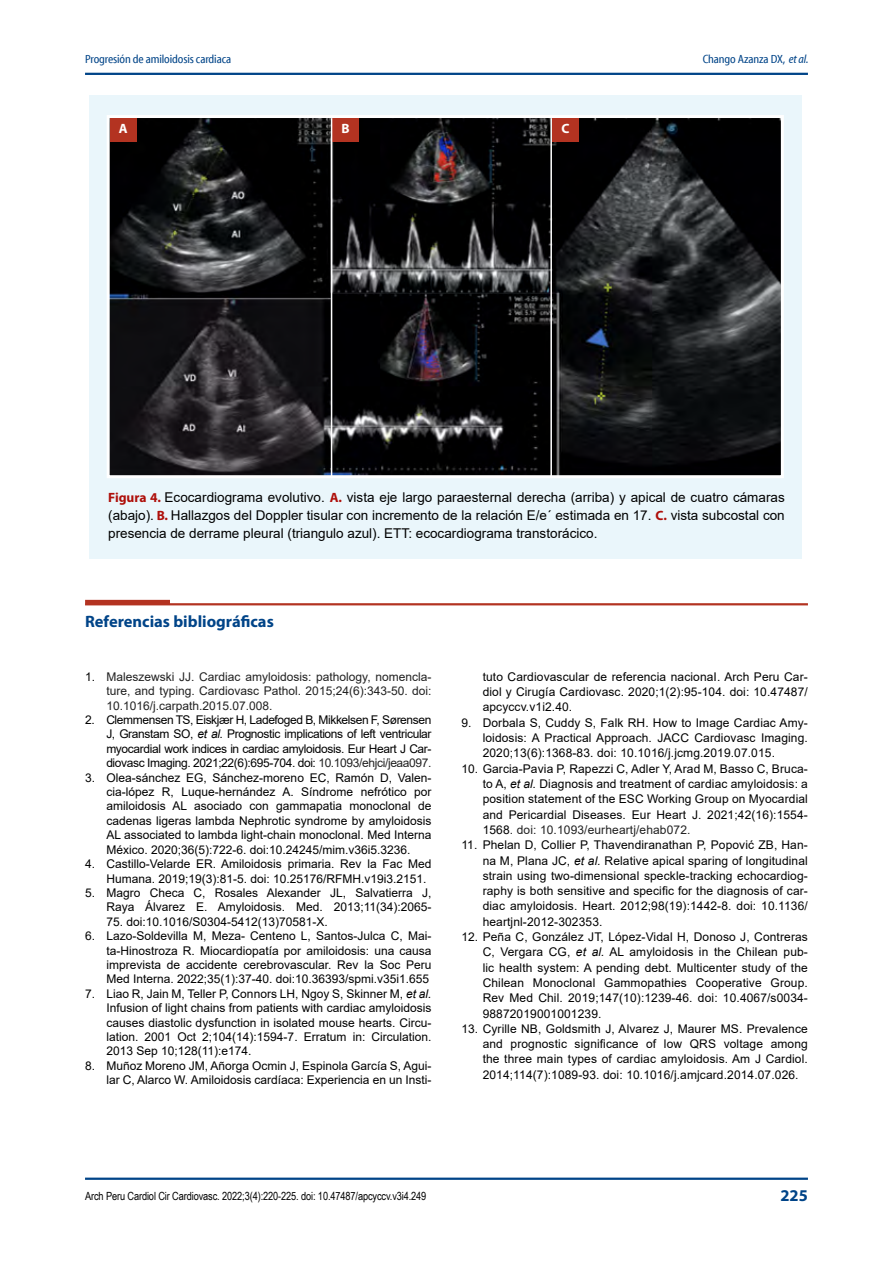
<style>
.page{position:relative;width:893px;height:1263px;background:#fff}
.page>*{position:absolute;margin:0;border:0;box-sizing:border-box;transform-origin:0 0}
.t1{font:700 16.5px "Myriad Pro";color:#048}
.t2{font:13.5px/18px "Arial";color:#000;text-align:justify}
.t3{font:700 13.5px "Myriad Pro";color:#fff}
.t4{font:12px/15.3px "Arial";color:#000;text-align:justify}
.t5{font:12px/14.4px "Arial";color:#212121;text-align:justify}
.t6{font:12px "Myriad Cn Web";letter-spacing:-.01em;color:#048}
.t7{font:11.25px "Arial Narrow";letter-spacing:-.01em;color:#000}
.s1{font-family:"Myriad Cn It Web"}
.s2{font-family:"Myriad Pro";font-weight:700;color:#ae0f0a}
.s3{color:#000}
.s4{font-style:italic}
.s5{color:#212121}
</style>
<div class="page">
<hr style="left:85px;top:73px;width:723px;height:2px;background:#048">
<hr style="left:85px;top:1177px;width:723px;height:3px;background:#048">
<div style="left:89px;top:96px;width:712px;height:463px;background:#eaf6fb"></div>
<img style="left:111px;top:119px;width:669px;height:355px">
<div style="left:107px;top:115px;width:677px;height:363px;border:3px solid #fff"></div>
<div style="left:110px;top:118px;width:26px;height:23px;background:#b33321"></div>
<div style="left:332px;top:118px;width:27px;height:23px;background:#b33321"></div>
<div style="left:552px;top:118px;width:27px;height:23px;background:#b33321"></div>
<hr style="left:331px;top:118px;width:1px;height:360px;background:#fff">
<hr style="left:550px;top:118px;width:2px;height:360px;background:#fff">
<svg style="left:85px;top:600px;width:723px;height:5px"></svg>
<p class="t6" style="left:85px;top:53px;width:148px">Progresión de amiloidosis cardiaca</p>
<p class="t6" style="left:703px;top:53px;width:107px">Chango Azanza DX, <span class="s1">et al.</span></p>
<p class="t3" style="left:119px;top:120px;width:10px">A</p>
<p class="t3" style="left:342px;top:120px;width:10px">B</p>
<p class="t3" style="left:561px;top:120px;width:10px">C</p>
<p class="t2" style="left:108px;top:488px;width:678px"><span class="s2">Figura 4.</span> Ecocardiograma evolutivo. <span class="s2">A.</span> vista eje largo paraesternal derecha (arriba) y apical de cuatro cámaras (abajo). <span class="s2">B.</span> Hallazgos del Doppler tisular con incremento de la relación E/e´ estimada en 17. <span class="s2">C.</span> vista subcostal con presencia de derrame pleural (triangulo azul). ETT: ecocardiograma transtorácico.</p>
<h1 class="t1" style="left:85px;top:611px;width:190px">Referencias bibliográficas</h1>
<p class="t5" style="left:106px;top:669px;width:327px;text-indent:-21px"><span class="s3">1.</span> Maleszewski JJ. Cardiac amyloidosis: pathology, nomencla&shy;ture, and typing. Cardiovasc Pathol. 2015;24(6):343-50. doi:<br>10.1016/j.carpath.2015.07.008.</p>
<p class="t4" style="left:106px;top:713px;width:327px;line-height:14.4px;text-indent:-21px">2. Clemmensen TS, Eiskjær H, Ladefoged B, Mikkelsen F, Sørensen J, Granstam SO, <span class="s4">et al.</span> Prognostic implications of left ventricular myocardial work indices in cardiac amyloidosis. Eur Heart J Car&shy;diovasc Imaging. 2021;22(6):695-704. doi: <span class="s5">10.1093/ehjci/jeaa097.</span></p>
<p class="t4" style="left:106px;top:770px;width:327px;line-height:14.4px;text-indent:-21px">3. Olea-sánchez EG, Sánchez-moreno EC, Ramón D, Valen&shy;cia-lópez R, Luque-hernández A. Síndrome nefrótico por amiloidosis AL asociado con gammapatia monoclonal de cadenas ligeras lambda Nephrotic syndrome by amyloidosis AL associated to lambda light-chain monoclonal. Med Interna México. 2020;36(5):722-6. doi:10.24245/mim.v36i5.3236.</p>
<p class="t4" style="left:106px;top:857px;width:327px;line-height:14.4px;text-indent:-21px">4. Castillo-Velarde ER. Amiloidosis primaria. Rev la Fac Med<br>Humana. 2019;19(3):81-5. doi: 10.25176/RFMH.v19i3.2151.</p>
<p class="t4" style="left:85px;top:885px;width:348px;line-height:14.4px;text-align:right">5. Magro Checa C, Rosales Alexander JL, Salvatierra J,<br>Raya Álvarez E. Amyloidosis. Med. 2013;11(34):2065-</p>
<p class="t4" style="left:106px;top:914px;width:223px">75. doi:10.1016/S0304-5412(13)70581-X.</p>
<p class="t4" style="left:106px;top:929px;width:327px;line-height:14.4px;text-indent:-21px">6. Lazo-Soldevilla M, Meza- Centeno L, Santos-Julca C, Mai&shy;ta-Hinostroza R. Miocardiopatía por amiloidosis: una causa imprevista de accidente cerebrovascular. Rev la Soc Peru Med Interna. 2022;35(1):37-40. doi:10.36393/spmi.v35i1.655</p>
<p class="t4" style="left:106px;top:986px;width:327px;line-height:14.4px;text-indent:-21px">7. Liao R, Jain M, Teller P, Connors LH, Ngoy S, Skinner M, <span class="s4">et al.<br></span>Infusion of light chains from patients with cardiac amyloidosis causes diastolic dysfunction in isolated mouse hearts. Circu&shy;lation. 2001 Oct 2;104(14):1594-7. Erratum in: Circulation.<br>2013 Sep 10;128(11):e174.</p>
<p class="t4" style="left:85px;top:1058px;width:348px;line-height:14.4px;text-align:right">8. Muñoz Moreno JM, Añorga Ocmin J, Espinola García S, Agui&shy;lar C, Alarco W. Amiloidosis cardíaca: Experiencia en un Insti-</p>
<p class="t4" style="left:483px;top:669px;width:327px">tuto Cardiovascular de referencia nacionaI. Arch Peru Car&shy;diol y Cirugía Cardiovasc. 2020;1(2):95-104. doi: 10.47487/ apcyccv.v1i2.40.</p>
<p class="t4" style="left:483px;top:715px;width:327px;text-indent:-21px">9. Dorbala S, Cuddy S, Falk RH. How to Image Cardiac Amy&shy;loidosis: A Practical Approach. JACC Cardiovasc Imaging.<br>2020;13(6):1368-83. doi: 10.1016/j.jcmg.2019.07.015.</p>
<p class="t4" style="left:483px;top:761px;width:327px;text-indent:-21px">10. Garcia-Pavia P, Rapezzi C, Adler Y, Arad M, Basso C, Bruca&shy;to A, <span class="s4">et al.</span> Diagnosis and treatment of cardiac amyloidosis: a position statement of the ESC Working Group on Myocardial and Pericardial Diseases. Eur Heart J. 2021;42(16):1554- 1568<span class="s5">. doi: 10.1093/eurheartj/ehab072.</span></p>
<p class="t4" style="left:483px;top:837px;width:327px;text-indent:-21px">11. Phelan D, Collier P, Thavendiranathan P, Popović ZB, Han&shy;na M, Plana JC, <span class="s4">et al.</span> Relative apical sparing of longitudinal strain using two-dimensional speckle-tracking echocardiog&shy;raphy is both sensitive and specific for the diagnosis of car&shy;diac amyloidosis. Heart. 2012;98(19):1442-8. doi: 10.1136/ heartjnl-2012-302353.</p>
<p class="t4" style="left:483px;top:929px;width:327px;text-indent:-21px">12. Peña C, González JT, López-Vidal H, Donoso J, Contreras C, Vergara CG, <span class="s4">et al.</span> AL amyloidosis in the Chilean pub&shy;lic health system: A pending debt. Multicenter study of the Chilean Monoclonal Gammopathies Cooperative Group.<br>Rev Med Chil. 2019;147(10):1239-46. doi: 10.4067/s0034- 98872019001001239.</p>
<p class="t4" style="left:483px;top:1021px;width:327px;text-indent:-21px">13. Cyrille NB, Goldsmith J, Alvarez J, Maurer MS. Prevalence and prognostic significance of low QRS voltage among the three main types of cardiac amyloidosis. Am J Cardiol.<br>2014;114(7):1089-93. doi: 10.1016/j.amjcard.2014.07.026.</p>
<p class="t7" style="left:85px;top:1188px;width:343px">Arch Peru Cardiol Cir Cardiovasc. 2022;3(4):220-225. doi: 10.47487/apcyccv.v3i4.249</p>
<h1 class="t1" style="left:780px;top:1184px;width:29px">225</h1>
</div>
